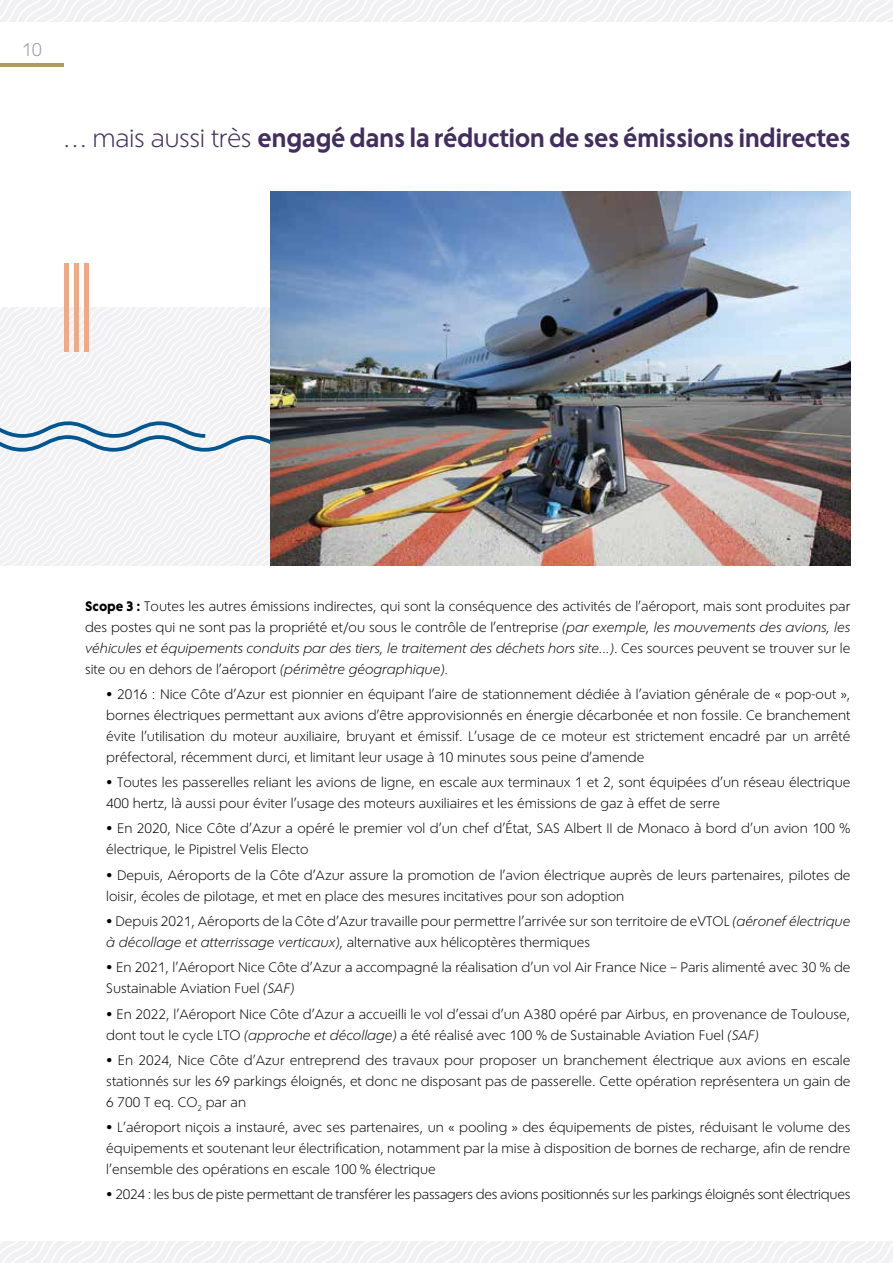
<style>
.page{position:relative;width:893px;height:1263px;background:#fff}
.page>*{position:absolute;margin:0;border:0;box-sizing:border-box;transform-origin:0 0}
.t1{font:600 25.5px "Corsica LX";letter-spacing:-.02em;color:#422e5d}
.t2{font:18px "Corsica LX";color:#9997a4}
.t3{font:13.5px/21px "Corsica LX";color:#000}
.t4{font:13.5px "Corsica LX";letter-spacing:-.02em;color:#000}
.s1{font-weight:400}
.s2{font-weight:700}
.s3{font-style:italic}
</style>
<div class="page">
<svg style="left:0;top:0;width:893px;height:22px"></svg>
<svg style="left:0;top:1242px;width:893px;height:21px"></svg>
<hr style="left:0;top:64px;width:64px;height:3px;background:#ae9a64">
<svg style="left:0;top:308px;width:270px;height:258px"></svg>
<hr style="left:85px;top:263px;width:4px;height:89px;background:#f5a77d">
<div style="left:74px;top:263px;width:5px;height:89px;background:#f5a77d"></div>
<hr style="left:64px;top:263px;width:4px;height:89px;background:#f5a77d">
<img style="left:270px;top:191px;width:581px;height:375px">
<h2 class="t2" style="left:22px;top:39px;width:22px">10</h2>
<h1 class="t1" style="left:64px;top:122px;width:788px"><span class="s1">… mais aussi très</span> engagé dans la réduction de ses émissions indirectes</h1>
<p class="t3" style="left:85px;top:595px;width:767px;text-align:justify"><span class="s2">Scope 3 :</span> Toutes les autres émissions indirectes, qui sont la conséquence des activités de l’aéroport, mais sont produites par des postes qui ne sont pas la propriété et/ou sous le contrôle de l’entreprise <span class="s3">(par exemple, les mouvements des avions, les véhicules et équipements conduits par des tiers, le traitement des déchets hors site...)</span>. Ces sources peuvent se trouver sur le site ou en dehors de l’aéroport <span class="s3">(périmètre géographique)</span>.</p>
<p class="t3" style="left:106px;top:684px;width:746px;text-align:justify">• 2016 : Nice Côte d’Azur est pionnier en équipant l’aire de stationnement dédiée à l’aviation générale de « pop-out », bornes électriques permettant aux avions d’être approvisionnés en énergie décarbonée et non fossile. Ce branchement évite l’utilisation du moteur auxiliaire, bruyant et émissif. L’usage de ce moteur est strictement encadré par un arrêté préfectoral, récemment durci, et limitant leur usage à 10 minutes sous peine d’amende</p>
<p class="t3" style="left:106px;top:772px;width:746px">• Toutes les passerelles reliant les avions de ligne, en escale aux terminaux 1 et 2, sont équipées d’un réseau électrique<br>400 hertz, là aussi pour éviter l’usage des moteurs auxiliaires et les émissions de gaz à effet de serre</p>
<p class="t3" style="left:106px;top:818px;width:746px">• En 2020, Nice Côte d’Azur a opéré le premier vol d’un chef d’État, SAS Albert II de Monaco à bord d’un avion 100 % électrique, le Pipistrel Velis Electo</p>
<p class="t3" style="left:106px;top:864px;width:746px">• Depuis, Aéroports de la Côte d’Azur assure la promotion de l’avion électrique auprès de leurs partenaires, pilotes de loisir, écoles de pilotage, et met en place des mesures incitatives pour son adoption</p>
<p class="t3" style="left:106px;top:911px;width:746px">• Depuis 2021, Aéroports de la Côte d’Azur travaille pour permettre l’arrivée sur son territoire de eVTOL <span class="s3">(aéronef électrique à décollage et atterrissage verticaux)</span>, alternative aux hélicoptères thermiques</p>
<p class="t3" style="left:106px;top:957px;width:746px">• En 2021, l’Aéroport Nice Côte d’Azur a accompagné la réalisation d’un vol Air France Nice – Paris alimenté avec 30 % de<br>Sustainable Aviation Fuel <span class="s3">(SAF)</span></p>
<p class="t3" style="left:106px;top:1003px;width:746px">• En 2022, l’Aéroport Nice Côte d’Azur a accueilli le vol d’essai d’un A380 opéré par Airbus, en provenance de Toulouse, dont tout le cycle LTO <span class="s3">(approche et décollage)</span> a été réalisé avec 100 % de Sustainable Aviation Fuel <span class="s3">(SAF)</span></p>
<p class="t3" style="left:106px;top:1049px;width:746px;text-align:justify">• En 2024, Nice Côte d’Azur entreprend des travaux pour proposer un branchement électrique aux avions en escale stationnés sur les 69 parkings éloignés, et donc ne disposant pas de passerelle. Cette opération représentera un gain de 6 700 T eq. CO<sub>2</sub> par an</p>
<p class="t3" style="left:106px;top:1117px;width:746px;text-align:justify">• L’aéroport niçois a instauré, avec ses partenaires, un « pooling » des équipements de pistes, réduisant le volume des équipements et soutenant leur électrification, notamment par la mise à disposition de bornes de recharge, afin de rendre l’ensemble des opérations en escale 100 % électrique</p>
<p class="t4" style="left:106px;top:1186px;width:746px">• 2024 : les bus de piste permettant de transférer les passagers des avions positionnés sur les parkings éloignés sont électriques</p>
</div>
